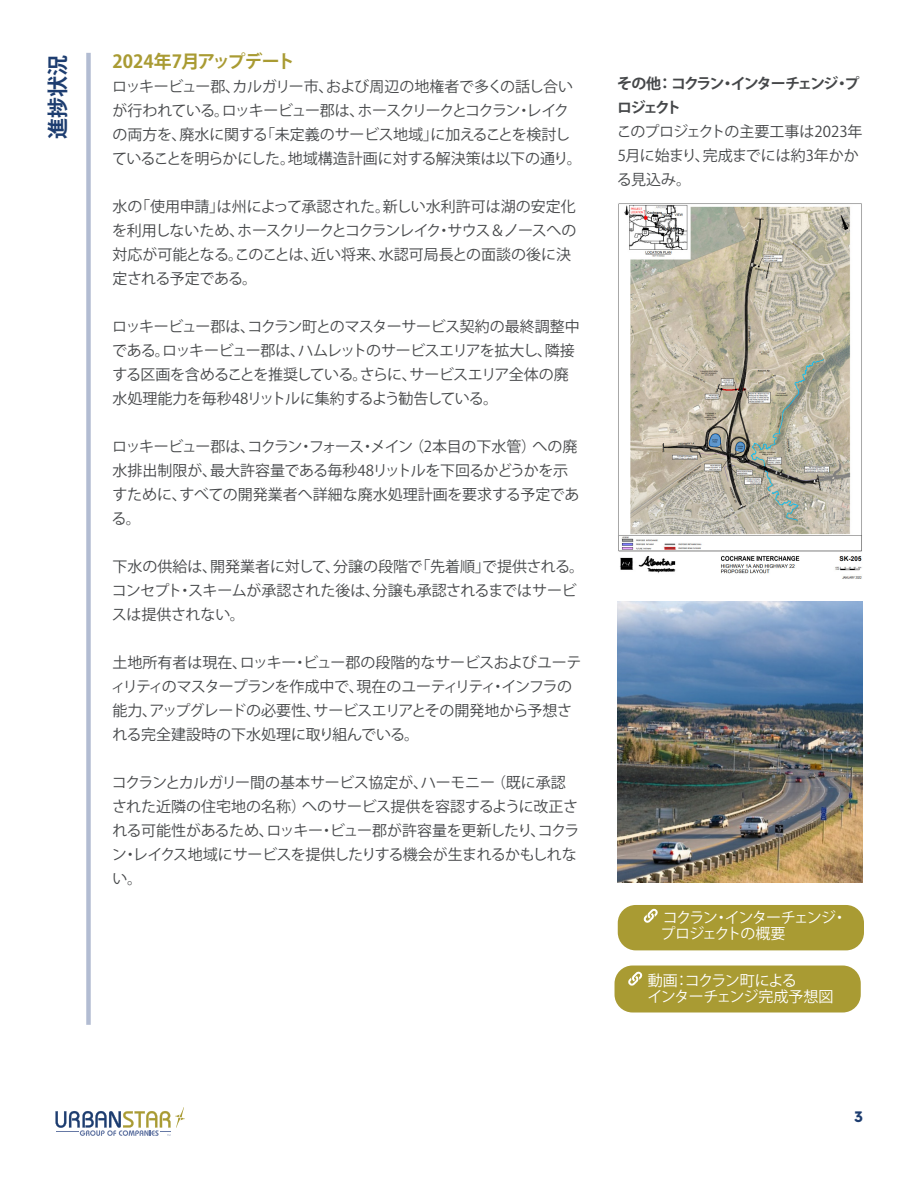
<style>
.page{position:relative;width:918px;height:1188px;background:#fff}
.page>*{position:absolute;margin:0;border:0;box-sizing:border-box;transform-origin:0 0}
.H4___Blue_Paragraph_Headers{font:700 21px "Koz Go Pr 6 N";color:#1d3d70}
.H3___Yellow_Caps_Left_Align{font:700 18px "Koz Go Pr 6 N";letter-spacing:-.03em;color:#a99b33}
.H3___Yellow_Caps_Left_Align-2{font:15px/24px "Koz Go Pr 6 N";letter-spacing:-.02em;color:#454749}
.H3___Yellow_Caps_Left_Align-3{font:15px/24px "Koz Go Pr 6 N";color:#454749}
.Paragraph___Grey{font:15px/16.5px "Koz Go Pr 6 N";letter-spacing:-.07em;color:#fff;text-align:center}
.Paragraph___Grey-2{font:15px/16.5px "Koz Go Pr 6 N";letter-spacing:-.09em;color:#fff}
.H3___Yellow_Caps_Left_Align-4{font:700 15px/24px "Koz Go Pr 6 N";letter-spacing:-.135em;color:#454749}
.t1{font:15px "Lexend";color:#1d3d70}
</style>
<div class="page">
<div style="left:86px;top:53px;width:5px;height:972px;background:#b2bcd2"></div>
<img style="left:618px;top:203px;width:244px;height:376px">
<img style="left:618px;top:602px;width:245px;height:280px">
<div style="left:615px;top:966px;width:246px;height:47px;background:#a99b33;border-radius:18px"></div>
<svg style="left:628px;top:972px;width:14px;height:14px"></svg>
<div style="left:618px;top:905px;width:246px;height:45px;background:#a99b33;border-radius:18px"></div>
<svg style="left:644px;top:909px;width:14px;height:14px"></svg>
<svg style="left:56px;top:1107px;width:129px;height:29px"></svg>
<p class="H4___Blue_Paragraph_Headers" style="left:46px;top:139px;width:85px;rotate:-90deg">進捗状況</p>
<p class="H3___Yellow_Caps_Left_Align" style="left:112px;top:52px;width:184px">2024年7月アップデート</p>
<p class="H3___Yellow_Caps_Left_Align-2" style="left:112px;top:75px;width:471px">ロッキービュー郡、カルガリー市、および周辺の地権者で多くの話し合いが行われている。ロッキービュー郡は、ホースクリークとコクラン・レイクの両方を、廃水に関する「未定義のサービス地域」に加えることを検討していることを明らかにした。地域構造計画に対する解決策は以下の通り。</p>
<p class="H3___Yellow_Caps_Left_Align-2" style="left:112px;top:195px;width:466px">水の「使用申請」は州によって承認された。新しい水利許可は湖の安定化を利用しないため、ホースクリークとコクランレイク・サウス＆ノースへの対応が可能となる。このことは、近い将来、水認可局長との面談の後に決定される予定である。</p>
<p class="H3___Yellow_Caps_Left_Align-2" style="left:112px;top:315px;width:469px">ロッキービュー郡は、コクラン町とのマスターサービス契約の最終調整中である。ロッキービュー郡は、ハムレットのサービスエリアを拡大し、隣接する区画を含めることを推奨している。さらに、サービスエリア全体の廃水処理能力を毎秒48リットルに集約するよう勧告している。</p>
<p class="H3___Yellow_Caps_Left_Align-2" style="left:112px;top:435px;width:470px">ロッキービュー郡は、コクラン・フォース・メイン （2本目の下水管）への廃水排出制限が、最大許容量である毎秒48リットルを下回るかどうかを示すために、すべての開発業者へ詳細な廃水処理計画を要求する予定である。</p>
<p class="H3___Yellow_Caps_Left_Align-3" style="left:112px;top:555px;width:474px">下水の供給は、開発業者に対して、分譲の段階で「先着順」で提供される。コンセプト・スキームが承認された後は、分譲も承認されるまではサービスは提供されない。</p>
<p class="H3___Yellow_Caps_Left_Align-2" style="left:111px;top:651px;width:472px">土地所有者は現在、ロッキー・ビュー郡の段階的なサービスおよびユーティリティのマスタープランを作成中で、現在のユーティリティ・インフラの能力、アップグレードの必要性、サービスエリアとその開発地から予想される完全建設時の下水処理に取り組んでいる。</p>
<p class="H3___Yellow_Caps_Left_Align-2" style="left:112px;top:771px;width:469px">コクランとカルガリー間の基本サービス協定が、ハーモニー （既に承認された近隣の住宅地の名称）へのサービス提供を容認するように改正される可能性があるため、ロッキー・ビュー郡が許容量を更新したり、コクラン・レイクス地域にサービスを提供したりする機会が生まれるかもしれない。</p>
<p class="H3___Yellow_Caps_Left_Align-4" style="left:617px;top:71px;width:244px">その他：コクラン・インターチェンジ・プロジェクト</p>
<p class="H3___Yellow_Caps_Left_Align-3" style="left:617px;top:119px;width:247px">このプロジェクトの主要工事は2023年<br>5月に始まり、完成までには約3年かかる見込み。</p>
<p class="Paragraph___Grey-2" style="left:631px;top:909px;width:218px;text-indent:32px">コクラン・インターチェンジ・　　プロジェクトの概要</p>
<p class="Paragraph___Grey" style="left:618px;top:972px;width:217px">動画：コクラン町による<br>　　インターチェンジ完成予想図</p>
<p class="t1" style="left:854px;top:1106px;width:10px">3</p>
</div>
